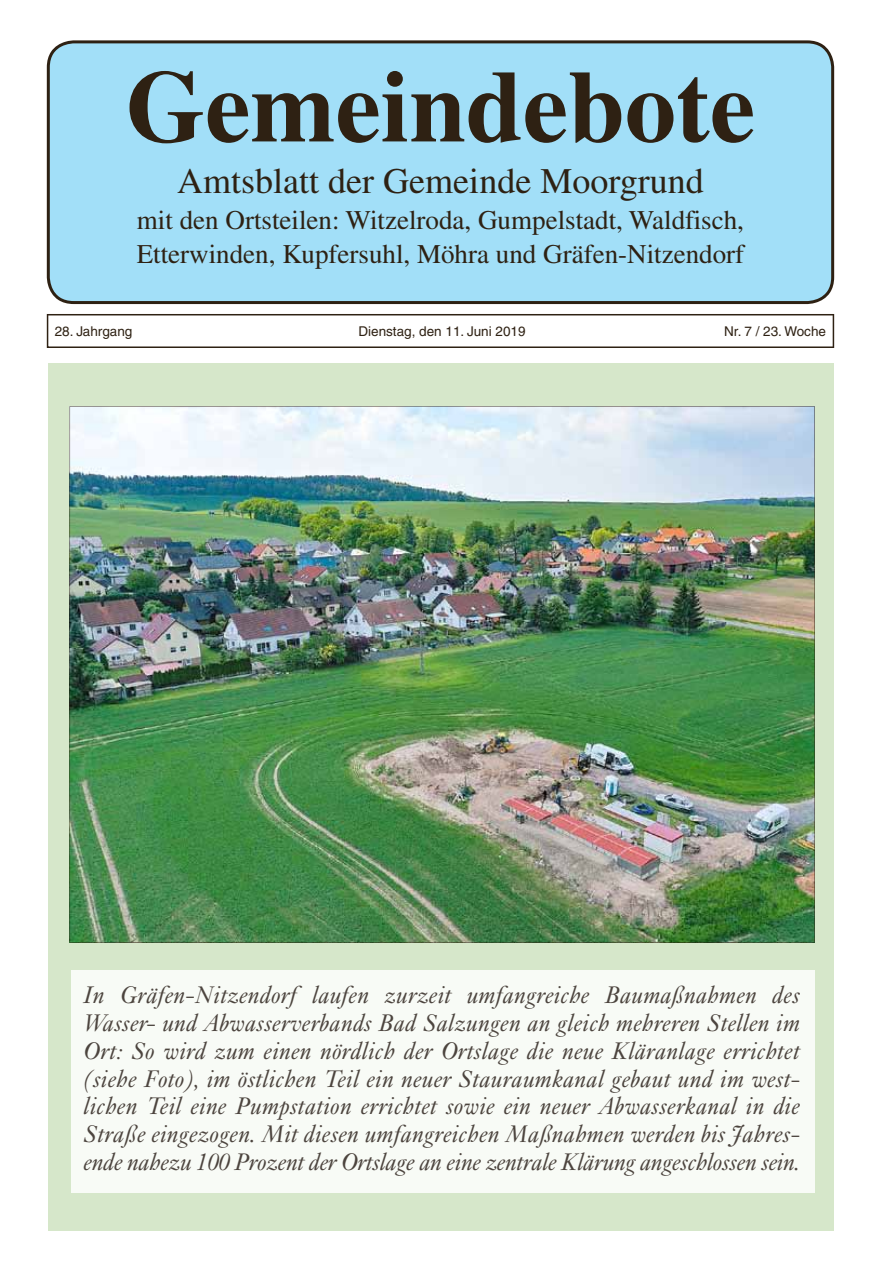
<style>
.page{position:relative;width:881px;height:1263px;background:#fff}
.page>*{position:absolute;margin:0;border:0;box-sizing:border-box;transform-origin:0 0}
.t1{font:700 102px "Times LT";color:#2e2113}
.t2{font:36px "Times LT";color:#2e2113}
.t3{font:27px/33.6px "Times LT";color:#2e2113}
.t4{font:italic 25.5px/27.8px "Kis Classico";letter-spacing:-.02em;color:#4c443e;text-align:justify}
.t5{font:13.5px "Helvetica LT";color:#2e2113}
</style>
<div class="page">
<svg style="left:47px;top:314px;width:786px;height:34px"></svg>
<div style="left:47px;top:40px;width:786px;height:264px;background:#a2dff8"></div>
<div style="left:48px;top:364px;width:785px;height:867px;background:#d6e7ca"></div>
<div style="left:71px;top:970px;width:743px;height:223px;background:#f8fbf6"></div>
<img style="left:70px;top:406px;width:744px;height:537px">
<h1 class="t1" style="left:126px;top:47px;width:630px">Gemeindebote</h1>
<h2 class="t2" style="left:177px;top:161px;width:528px">Amtsblatt der Gemeinde Moorgrund</h2>
<p class="t3" style="left:137px;top:203px;width:608px">mit den Ortsteilen: Witzelroda, Gumpelstadt, Waldfisch,<br>Etterwinden, Kupfersuhl, Möhra und Gräfen-Nitzendorf</p>
<p class="t5" style="left:55px;top:324px;width:79px">28. Jahrgang</p>
<p class="t5" style="left:358px;top:324px;width:169px">Dienstag, den 11. Juni 2019</p>
<p class="t5" style="left:723px;top:324px;width:103px">Nr. 7 / 23. Woche</p>
<p class="t4" style="left:83px;top:981px;width:718px">In Gräfen-Nitzendorf laufen zurzeit umfangreiche Baumaßnahmen des Wasser- und Abwasserverbands Bad Salzungen an gleich mehreren Stellen im Ort: So wird zum einen nördlich der Ortslage die neue Kläranlage errichtet (siehe Foto), im östlichen Teil ein neuer Stauraumkanal gebaut und im west&shy;lichen Teil eine Pumpstation errichtet sowie ein neuer Abwasserkanal in die Straße eingezogen. Mit diesen umfangreichen Maßnahmen werden bis Jahres&shy;ende nahezu 100 Prozent der Ortslage an eine zentrale Klärung angeschlossen sein.</p>
</div>
